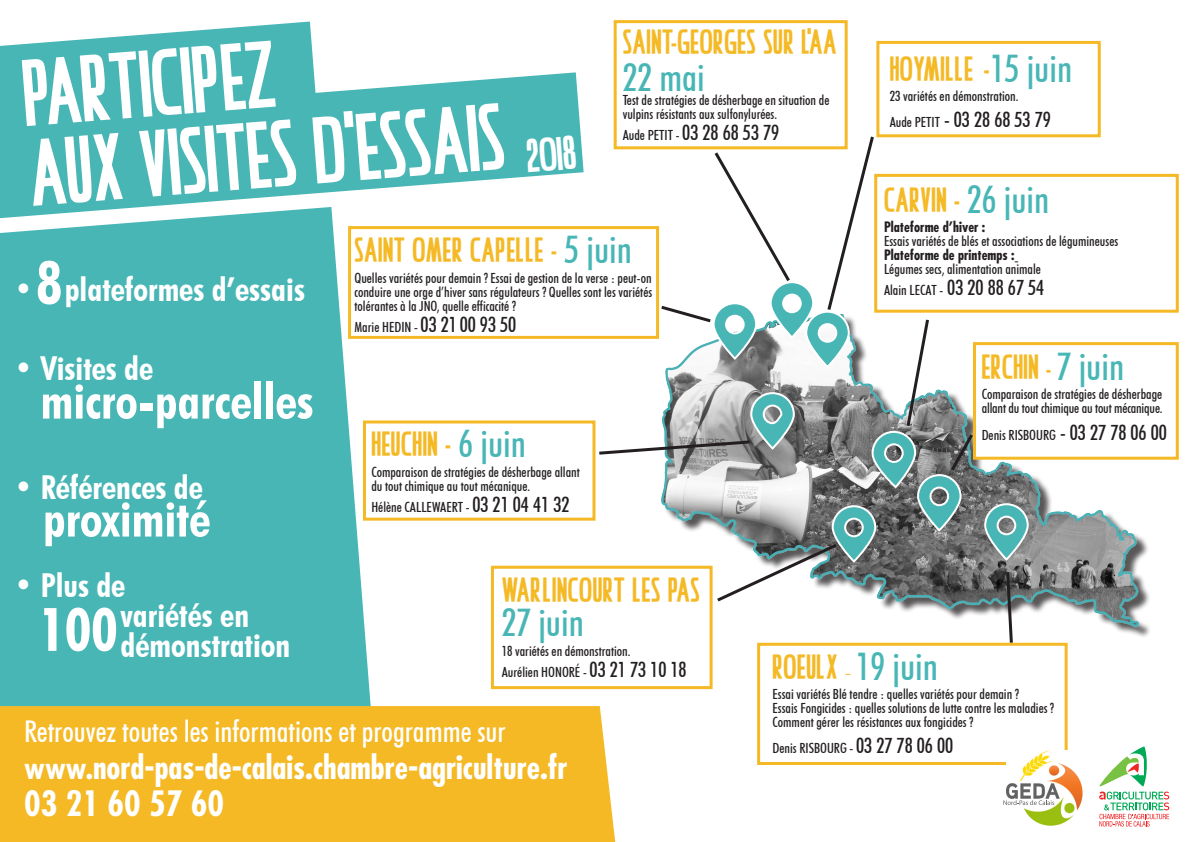
<style>
.page{position:relative;width:1191px;height:842px;background:#fff}
.page>*{position:absolute;margin:0;border:0;box-sizing:border-box;transform-origin:0 0}
.t1{font:60px/79.1px "I Am Awake";color:#fff}
.t2{font:700 condensed 60px "Futura BT";color:#fff}
.t3{font:700 condensed 50px "Futura BT";color:#fff}
.t4{font:500 condensed 38px "Futura BT";color:#49b6b6}
.t5{font:700 condensed 34px "Futura Std";color:#fff}
.t6{font:700 condensed 33px/30px "Futura BT";color:#fff}
.t7{font:700 condensed 32px "Futura Std";color:#fff}
.t8{font:500 condensed 30px "Futura BT";color:#fff}
.t9{font:30px "I Am Awake";color:#fff}
.t10{font:22px "I Am Awake";letter-spacing:.025em;color:#f4b925}
.t11{font:500 condensed 21px "Futura BT";color:#231f20}
.t12{font:500 condensed 14px/14px "Futura BT";color:#231f20}
.t13{font:700 condensed 14px "Futura Std";color:#231f20}
.s1{font-size:21px}
.s2{font-family:"Futura BT";font-weight:500;font-stretch:condensed;font-size:38px;color:#49b6b6}
.s3{font-size:14px}
.s4{font-size:30px}
.s5{font-size:19px}
.s6{font-family:"Origin";font-weight:700;font-size:12px}
</style>
<div class="page">
<div style="left:757px;top:643px;width:310px;height:122px;background:#fff;border:3px solid #f4b925"></div>
<div style="left:0;top:218px;width:371px;height:488px;background:#49b6b6"></div>
<svg style="left:0;top:72px;width:583px;height:146px;fill:#49b6b6"></svg>
<svg style="left:0;top:22px;width:317px;height:110px;background:#5dbebe"></svg>
<img style="left:633px;top:460px;width:516px;height:261px">
<div style="left:613px;top:20px;width:234px;height:129px;border:3px solid #f4b925"></div>
<div style="left:348px;top:226px;width:311px;height:113px;border:3px solid #f4b925"></div>
<div style="left:363px;top:420px;width:232px;height:101px;border:3px solid #f4b925"></div>
<div style="left:973px;top:342px;width:205px;height:118px;border:3px solid #f4b925"></div>
<div style="left:876px;top:41px;width:224px;height:96px;border:3px solid #f4b925"></div>
<svg style="left:983px;top:502px;width:46px;height:60px;background:#7ba9a9"></svg>
<div style="left:874px;top:174px;width:304px;height:139px;border:3px solid #f4b925"></div>
<div style="left:491px;top:566px;width:221px;height:123px;border:3px solid #f4b925"></div>
<div style="left:0;top:706px;width:615px;height:136px;background:#f4b925"></div>
<svg style="left:1004px;top:569px;width:10px;height:77px"></svg>
<svg style="left:596px;top:133px;width:379px;height:471px"></svg>
<svg style="left:1099px;top:746px;width:70px;height:80px"></svg>
<img style="left:1006px;top:751px;width:77px;height:75px">
<svg style="left:1003px;top:800px;width:51px;height:5px"></svg>
<p class="t1" style="left:21px;top:55px;width:478px;rotate:-4deg">PARTICIPEZ<br>AUX VISITES D’ESSAIS</p>
<p class="t9" style="left:524px;top:136px;width:51px;rotate:-5deg">2018</p>
<p class="t10" style="left:623px;top:27px;width:215px">SAINT-GEORGES SUR L’AA</p>
<p class="t4" style="left:623px;top:54px;width:83px">22 mai</p>
<p class="t12" style="left:623px;top:93px;width:208px">Test de stratégies de désherbage en situation de vulpins résistants aux sulfonylurées.</p>
<p class="t12" style="left:623px;top:128px;width:158px">Aude PETIT - <span class="s1">03 28 68 53 79</span></p>
<p class="t2" style="left:36px;top:246px;width:28px">8</p>
<p class="t6" style="left:14px;top:273px;width:293px">• plateformes d’essais</p>
<p class="t10" style="left:354px;top:235px;width:279px">SAINT OMER CAPELLE - <span class="s2">5 juin</span></p>
<p class="t12" style="left:354px;top:271px;width:299px;text-align:justify">Quelles variétés pour demain ? Essai de gestion de la verse : peut-on conduire une orge d’hiver sans régulateurs ? Quelles sont les variétés tolérantes à la JNO, quelle efficacité ?</p>
<p class="t12" style="left:354px;top:320px;width:163px">Marie HEDIN - <span class="s1">03 2100 93 50</span></p>
<p class="t10" style="left:889px;top:53px;width:184px">HOYMILLE -<span class="s2">15 juin</span></p>
<p class="t12" style="left:889px;top:89px;width:130px">23 variétés en démonstration.</p>
<p class="t11" style="left:889px;top:107px;width:163px"><span class="s3">Aude PETIT</span> - 03 28 68 53 79</p>
<p class="t10" style="left:884px;top:185px;width:167px">CARVIN - <span class="s2">26 juin</span></p>
<p class="t13" style="left:884px;top:219px;width:103px">Plateforme d’hiver :</p>
<p class="t12" style="left:884px;top:234px;width:236px">Essais variétés de blés et associations de légumineuses</p>
<p class="t13" style="left:884px;top:247px;width:132px">Plateforme de printemps :</p>
<p class="t12" style="left:884px;top:262px;width:158px">Légumes secs, alimentation animale</p>
<p class="t12" style="left:884px;top:283px;width:162px">Alain LECAT - <span class="s1">03 20 88 67 54</span></p>
<p class="t6" style="left:14px;top:353px;width:141px">• Visites de</p>
<p class="t3" style="left:41px;top:370px;width:274px">micro-parcelles</p>
<p class="t6" style="left:14px;top:471px;width:191px">• Références de</p>
<p class="t3" style="left:43px;top:488px;width:169px">proximité</p>
<p class="t6" style="left:14px;top:569px;width:113px">• Plus de</p>
<p class="t6" style="left:120px;top:599px;width:171px">variétés en démonstration</p>
<p class="t2" style="left:38px;top:593px;width:81px">100</p>
<p class="t10" style="left:371px;top:429px;width:156px">HEUCHIN - <span class="s2">6 juin</span></p>
<p class="t12" style="left:371px;top:464px;width:210px">Comparaison de stratégies de désherbage allant du tout chimique au tout mécanique.</p>
<p class="t12" style="left:371px;top:499px;width:200px">Hélène CALLEWAERT - <span class="s1">03 21 04 41 32</span></p>
<p class="t10" style="left:502px;top:575px;width:199px">WARLINCOURT LES PAS</p>
<p class="t4" style="left:502px;top:600px;width:84px">27 juin</p>
<p class="t12" style="left:502px;top:644px;width:130px">18 variétés en démonstration.</p>
<p class="t12" style="left:502px;top:665px;width:186px">Aurélien HONORÉ - <span class="s1">03 21 73 10 18</span></p>
<p class="t8" style="left:24px;top:713px;width:483px">Retrouvez toutes les informations et programme sur</p>
<p class="t7" style="left:24px;top:748px;width:545px"><span class="s4">www.</span>nord-pas-de-calais.chambre-agriculture.fr</p>
<p class="t5" style="left:24px;top:783px;width:201px">03 21 60 57 60</p>
<p class="t10" style="left:981px;top:351px;width:144px">ERCHIN <span class="s5">-</span> <span class="s2">7 juin</span></p>
<p class="t12" style="left:981px;top:387px;width:182px">Comparaison de stratégies de désherbage allant du tout chimique au tout mécanique.</p>
<p class="t12" style="left:981px;top:428px;width:187px">Denis RISBOURG <span class="s1">- 03 27 78 06 00</span></p>
<p class="t10" style="left:772px;top:651px;width:80px">ROEULX <span class="s6">-</span></p>
<p class="t4" style="left:856px;top:643px;width:84px">19 juin</p>
<p class="t12" style="left:772px;top:687px;width:248px">Essai variétés Blé tendre : quelles variétés pour demain ?</p>
<p class="t12" style="left:772px;top:701px;width:283px">Essais Fongicides : quelles solutions de lutte contre les maladies ?</p>
<p class="t12" style="left:772px;top:715px;width:202px">Comment gérer les résistances aux fongicides ?</p>
<p class="t12" style="left:772px;top:741px;width:182px">Denis RISBOURG - <span class="s1">03 27 78 06 00</span></p>
</div>
